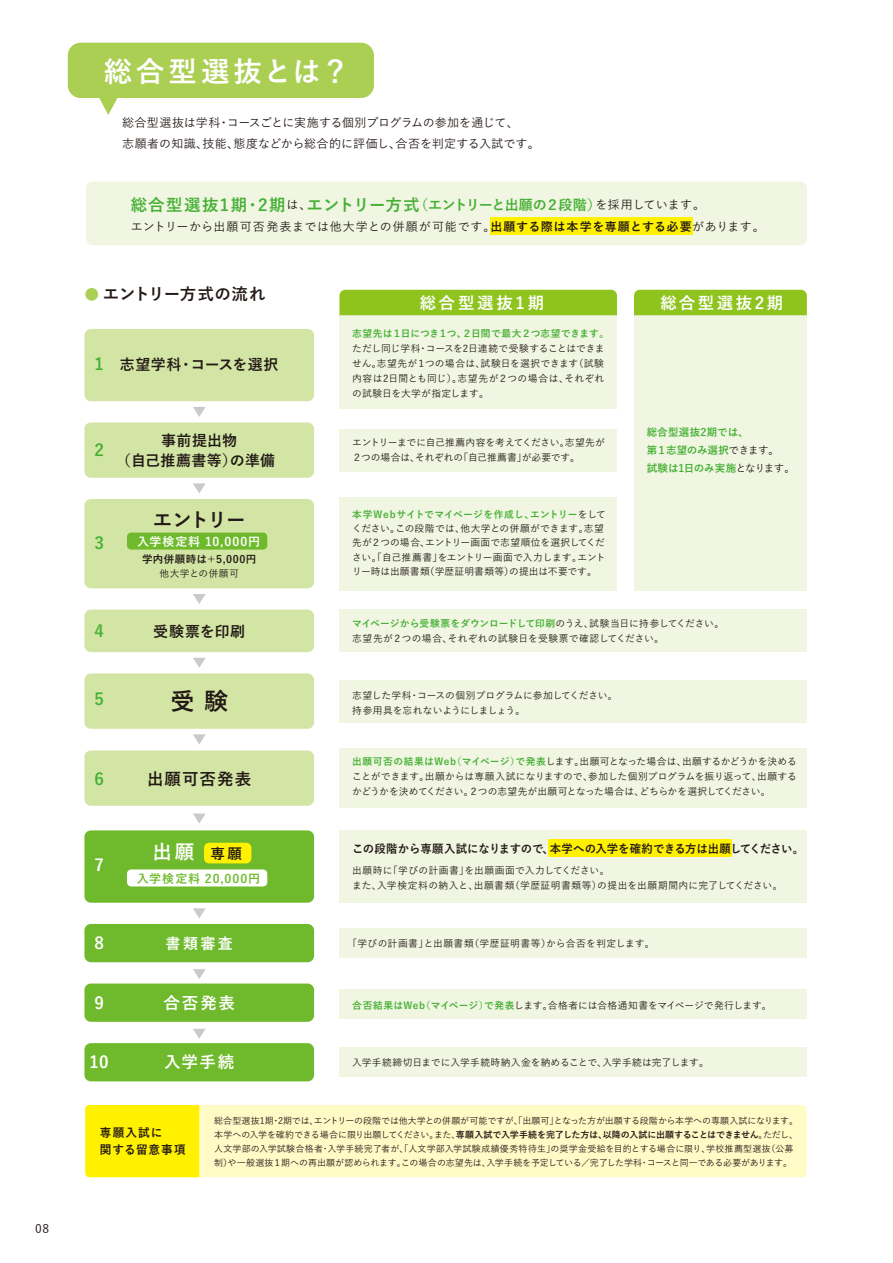
<style>
.page{position:relative;width:893px;height:1263px;background:#fff}
.page>*{position:absolute;margin:0;border:0;box-sizing:border-box;transform-origin:0 0}
.t1{font:700 28.5px "Yu Go";letter-spacing:.13em;color:#fff}
.t2{font:700 24px "Yu Go";color:#231916}
.t3{font:700 19.5px "Yu Go";letter-spacing:-.07em;color:#231916}
.t4{font:700 19.5px "Yu Go";color:#fff}
.t5{font:700 16.5px "Yu Go";letter-spacing:.07em;color:#46b035}
.t6{font:700 16.5px "Yu Go";letter-spacing:.15em;color:#fff}
.t7{font:700 16.5px "Yu Go";letter-spacing:-.005em;color:#231916}
.t8{font:700 16.5px "Yu Go";letter-spacing:.045em;color:#231916}
.t9{font:700 15px/19.5px "Yu Go";letter-spacing:.02em;color:#231916;text-align:center}
.t10{font:700 15px "Yu Go";color:#fff}
.t11{font:700 14.55px "Yu Go";color:#231916}
.t12{font:500 12px/21px "Yu Go";color:#231916}
.t13{font:500 12px "Yu Go";letter-spacing:.045em;color:#231916}
.t14{font:700 12px "Yu Go";letter-spacing:.08em;color:#6fba2c}
.t15{font:700 12px/16.5px "Yu Go";letter-spacing:.08em;color:#231916}
.t16{font:700 12px "Yu Go";letter-spacing:.08em;color:#fff}
.t17{font:500 12px "Yu Go";letter-spacing:.02em;color:#231916}
.t18{font:700 11.7px "Yu Go";letter-spacing:-.01em;color:#231916}
.t19{font:700 10.5px/18px "Yu Go";letter-spacing:-.005em;color:#46b035}
.t20{font:700 10.5px "Yu Go";letter-spacing:.04em;color:#231916}
.t21{font:500 9.75px/15px "Yu Go";letter-spacing:.01em;color:#231916;text-align:justify}
.t22{font:500 9.75px/15px "Yu Go";letter-spacing:.045em;color:#231916}
.t23{font:500 9.75px/15px "Yu Go";letter-spacing:-.015em;color:#231916}
.t24{font:700 9.75px "Yu Go";letter-spacing:-.01em;color:#46b035}
.t25{font:500 9px/14.2px "Yu Go";letter-spacing:-.005em;color:#231916}
.s1{font-weight:500;font-size:12px;color:#231916}
.s2{font-size:14.1px}
.s3{font-weight:700}
.s4{font-size:14.85px;color:#aacf53}
.s5{font-weight:700;color:#46b035}
.s6{font-weight:500;color:#231916}
</style>
<div class="page">
<div style="left:68px;top:43px;width:306px;height:55px;background:#aacf53;border-radius:13px"></div>
<svg style="left:99px;top:98px;width:19px;height:17px"></svg>
<div style="left:85px;top:1105px;width:722px;height:72px;background:#fffbc7;border-radius:4px"></div>
<div style="left:85px;top:1105px;width:114px;height:72px;background:#fff100"></div>
<div style="left:86px;top:182px;width:721px;height:63px;background:#f0f6e2;border-radius:6px"></div>
<div style="left:490px;top:217px;width:203px;height:17px;background:#fff100"></div>
<div style="left:84px;top:830px;width:230px;height:73px;background:#6fba2c;border-radius:6px"></div>
<div style="left:127px;top:869px;width:140px;height:17px;background:#fff;border-radius:4px"></div>
<div style="left:84px;top:329px;width:230px;height:72px;background:#d2e5a4;border-radius:6px"></div>
<div style="left:204px;top:843px;width:47px;height:20px;background:#fff100;border-radius:5px"></div>
<div style="left:84px;top:422px;width:230px;height:56px;background:#d2e5a4;border-radius:6px"></div>
<div style="left:84px;top:610px;width:230px;height:42px;background:#d2e5a4;border-radius:6px"></div>
<div style="left:84px;top:750px;width:230px;height:56px;background:#d2e5a4;border-radius:6px"></div>
<div style="left:84px;top:673px;width:230px;height:56px;background:#d2e5a4;border-radius:6px"></div>
<div style="left:84px;top:924px;width:230px;height:38px;background:#6fba2c;border-radius:6px"></div>
<div style="left:84px;top:983px;width:230px;height:39px;background:#6fba2c;border-radius:6px"></div>
<svg style="left:193px;top:407px;width:13px;height:10px"></svg>
<svg style="left:193px;top:483px;width:13px;height:10px"></svg>
<svg style="left:193px;top:594px;width:13px;height:10px"></svg>
<svg style="left:193px;top:813px;width:13px;height:11px"></svg>
<svg style="left:193px;top:658px;width:13px;height:10px"></svg>
<svg style="left:193px;top:734px;width:13px;height:10px"></svg>
<svg style="left:193px;top:908px;width:13px;height:10px"></svg>
<svg style="left:193px;top:969px;width:13px;height:10px"></svg>
<svg style="left:193px;top:1029px;width:12px;height:10px"></svg>
<div style="left:84px;top:1043px;width:230px;height:38px;background:#6fba2c;border-radius:6px"></div>
<div style="left:84px;top:499px;width:230px;height:89px;background:#d2e5a4;border-radius:6px"></div>
<div style="left:339px;top:316px;width:278px;height:93px;background:#f0f6e2"></div>
<div style="left:339px;top:429px;width:278px;height:43px;background:#f0f6e2"></div>
<div style="left:339px;top:497px;width:278px;height:93px;background:#f0f6e2"></div>
<div style="left:339px;top:610px;width:468px;height:42px;background:#f0f6e2"></div>
<div style="left:339px;top:928px;width:468px;height:30px;background:#f0f6e2"></div>
<div style="left:339px;top:989px;width:468px;height:30px;background:#f0f6e2"></div>
<div style="left:339px;top:1047px;width:468px;height:30px;background:#f0f6e2"></div>
<div style="left:339px;top:680px;width:468px;height:42px;background:#f0f6e2"></div>
<div style="left:339px;top:748px;width:468px;height:59px;background:#f0f6e2"></div>
<div style="left:339px;top:830px;width:468px;height:73px;background:#f0f6e2"></div>
<div style="left:634px;top:314px;width:173px;height:276px;background:#f0f6e2"></div>
<div style="left:339px;top:290px;width:278px;height:25px;background:#8fc41f"></div>
<div style="left:634px;top:290px;width:173px;height:25px;background:#8fc41f"></div>
<div style="left:549px;top:840px;width:183px;height:17px;background:#fff100"></div>
<div style="left:127px;top:533px;width:140px;height:17px;background:#6fba2c;border-radius:4px"></div>
<p class="t17" style="left:35px;top:1217px;width:15px">08</p>
<h1 class="t1" style="left:104px;top:55px;width:247px">総合型選抜とは？</h1>
<p class="t12" style="left:122px;top:110px;width:419px">総合型選抜は学科・コースごとに実施する個別プログラムの参加を通じて、<br>志願者の知識、技能、態度などから総合的に評価し、合否を判定する入試です。</p>
<h3 class="t5" style="left:131px;top:196px;width:576px">総合型選抜1期・2期<span class="s1">は、</span>エントリー方式<span class="s2">（エントリーと出願の２段階）</span><span class="s1">を採用しています。</span></h3>
<p class="t13" style="left:131px;top:215px;width:636px">エントリーから出願可否発表までは他大学との併願が可能です。<span class="s3">出願する際は本学を専願とする必要</span>があります。</p>
<h3 class="t7" style="left:84px;top:285px;width:183px"><span class="s4">●</span> エントリー方式の流れ</h3>
<h3 class="t5" style="left:94px;top:354px;width:11px">1</h3>
<h3 class="t9" style="left:120px;top:355px;width:160px">志望学科・コースを選択</h3>
<h3 class="t5" style="left:94px;top:441px;width:11px">2</h3>
<h3 class="t9" style="left:116px;top:431px;width:161px">事前提出物<br>（自己推薦書等）の準備</h3>
<h3 class="t5" style="left:94px;top:533px;width:11px">3</h3>
<h3 class="t3" style="left:153px;top:509px;width:94px">エントリー</h3>
<p class="t20" style="left:142px;top:553px;width:116px">学内併願時は＋5,000円</p>
<p class="t22" style="left:160px;top:565px;width:81px">他大学との併願可</p>
<p class="t16" style="left:137px;top:535px;width:125px">入学検定料 10,000円</p>
<h3 class="t5" style="left:94px;top:622px;width:11px">4</h3>
<h3 class="t9" style="left:153px;top:622px;width:94px">受験票を印刷</h3>
<h3 class="t5" style="left:94px;top:690px;width:11px">5</h3>
<h2 class="t2" style="left:170px;top:687px;width:59px">受験</h2>
<h3 class="t5" style="left:94px;top:770px;width:11px">6</h3>
<h3 class="t8" style="left:147px;top:770px;width:106px">出願可否発表</h3>
<h3 class="t6" style="left:94px;top:855px;width:11px">7</h3>
<h3 class="t4" style="left:152px;top:841px;width:43px">出願</h3>
<p class="t14" style="left:137px;top:872px;width:125px">入学検定料 20,000円</p>
<h3 class="t11" style="left:211px;top:845px;width:33px">専願</h3>
<h3 class="t6" style="left:94px;top:934px;width:11px">8</h3>
<h3 class="t10" style="left:166px;top:935px;width:69px">書類審査</h3>
<h3 class="t6" style="left:94px;top:993px;width:11px">9</h3>
<h3 class="t6" style="left:163px;top:993px;width:73px">合否発表</h3>
<h3 class="t6" style="left:90px;top:1053px;width:21px">10</h3>
<h3 class="t6" style="left:164px;top:1053px;width:72px">入学手続</h3>
<h3 class="t6" style="left:420px;top:294px;width:126px">総合型選抜1期</h3>
<h3 class="t6" style="left:660px;top:294px;width:125px">総合型選抜2期</h3>
<p class="t24" style="left:352px;top:328px;width:258px">志望先は１日につき１つ、２日間で最大２つ志望できます。</p>
<p class="t21" style="left:352px;top:340px;width:254px">ただし同じ学科・コースを2日連続で受験することはできません。志望先が１つの場合は、試験日を選択できます（試験内容は2日間とも同じ）。志望先が２つの場合は、それぞれの試験日を大学が指定します。</p>
<p class="t23" style="left:352px;top:434px;width:254px">エントリーまでに自己推薦内容を考えてください。志望先が<br>２つの場合は、それぞれの「自己推薦書」が必要です。</p>
<p class="t21" style="left:352px;top:506px;width:255px;line-height:14.2px;text-align:left"><span class="s5">本学Webサイトでマイページを作成し、エントリー</span>をしてください。この段階では、他大学との併願ができます。志望先が２つの場合、エントリー画面で志望順位を選択してください。「自己推薦書」をエントリー画面で入力します。エントリー時は出願書類（学歴証明書類等）の提出は不要です。</p>
<p class="t19" style="left:647px;top:423px;width:150px">総合型選抜2期では、<br>第１志望のみ選択<span class="s6">できます。<br></span>試験は1日のみ実施<span class="s6">となります。</span></p>
<p class="t21" style="left:352px;top:615px;width:373px"><span class="s5">マイページから受験票をダウンロードして印刷</span>のうえ、試験当日に持参してください。志望先が２つの場合、それぞれの試験日を受験票で確認してください。</p>
<p class="t23" style="left:352px;top:686px;width:267px">志望した学科・コースの個別プログラムに参加してください。持参用具を忘れないようにしましょう。</p>
<p class="t21" style="left:352px;top:753px;width:446px"><span class="s5">出願可否の結果はWeb（マイページ）で発表</span>します。出願可となった場合は、出願するかどうかを決めることができます。出願からは専願入試になりますので、参加した個別プログラムを振り返って、出願するかどうかを決めてください。２つの志望先が出願可となった場合は、どちらかを選択してください。</p>
<p class="t18" style="left:352px;top:842px;width:453px">この段階から専願入試になりますので、本学への入学を確約できる方は出願してください。</p>
<p class="t22" style="left:352px;top:862px;width:432px">出願時に「学びの計画書」を出願画面で入力してください。<br>また、入学検定料の納入と、出願書類（学歴証明書類等）の提出を出願期間内に完了してください。</p>
<p class="t22" style="left:347px;top:935px;width:309px">「学びの計画書」と出願書類（学歴証明書等）から合否を判定します。</p>
<p class="t21" style="left:352px;top:996px;width:421px"><span class="s5">合否結果はWeb（マイページ）で発表</span>します。合格者には合格通知書をマイページで発行します。</p>
<p class="t21" style="left:352px;top:1054px;width:358px">入学手続締切日までに入学手続時納入金を納めることで、入学手続は完了します。</p>
<p class="t15" style="left:100px;top:1125px;width:87px">専願入試に<br>関する留意事項</p>
<p class="t25" style="left:214px;top:1112px;width:585px">総合型選抜1期・2期では、エントリーの段階では他大学との併願が可能ですが、「出願可」となった方が出願する段階から本学への専願入試になります。本学への入学を確約できる場合に限り出願してください。また、<span class="s3">専願入試で入学手続を完了した方は、以降の入試に出願することはできません</span>。ただし、人文学部の入学試験合格者・入学手続完了者が、「人文学部入学試験成績優秀特待生」の奨学金受給を目的とする場合に限り、学校推薦型選抜（公募制）や一般選抜１期への再出願が認められます。この場合の志望先は、入学手続を予定している／完了した学科・コースと同一である必要があります。</p>
</div>
